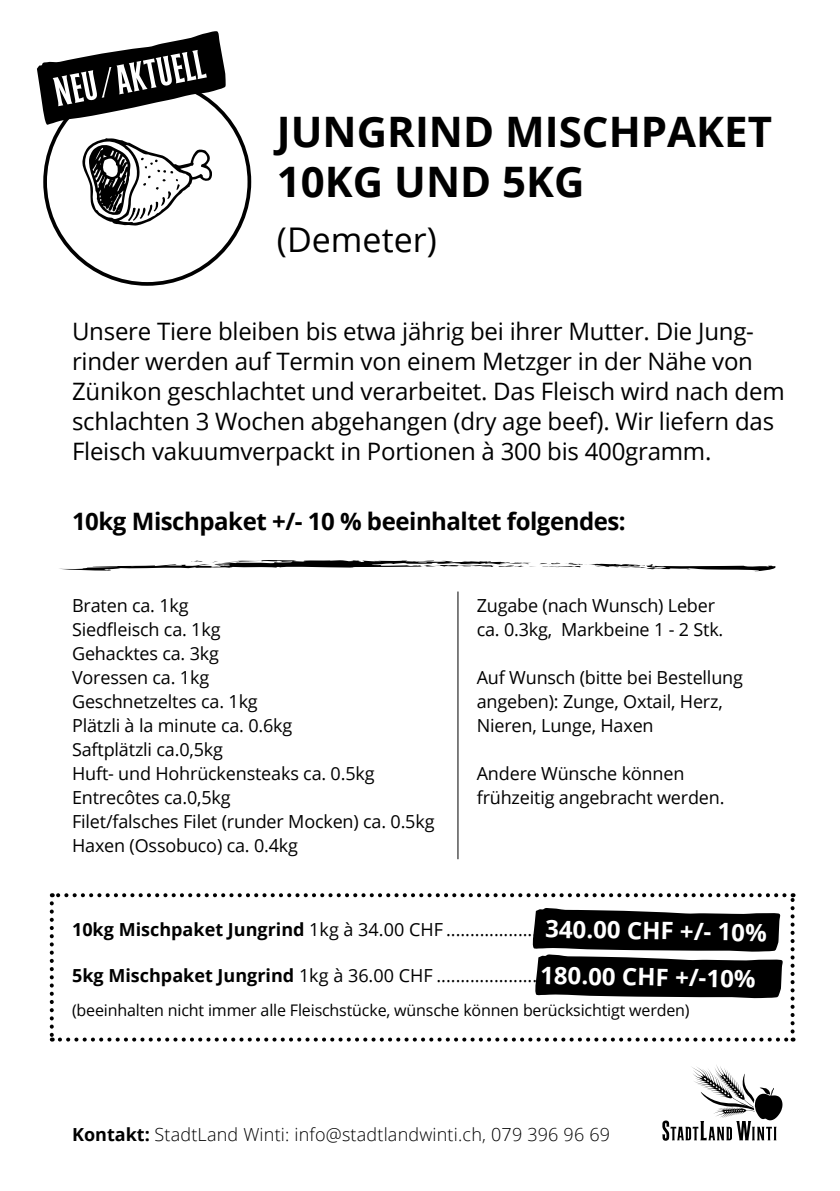
<style>
.page{position:relative;width:840px;height:1191px;background:#fff}
.page>*{position:absolute;margin:0;border:0;box-sizing:border-box;transform-origin:0 0}
.t1{font:43px "Coliseum URW";color:#fff}
.t2{font:700 42px/50px "Open Sans";color:#000}
.t3{font:34px "Open Sans";color:#000}
.t4{font:24px/30px "Open Sans";letter-spacing:-.01em;color:#000}
.t5{font:700 24px "Open Sans";letter-spacing:-.02em;color:#000}
.t6{font:700 24px/46.4px "Open Sans";color:#fff}
.t7{font:18px/24px "Open Sans";letter-spacing:-.01em;color:#000}
.t8{font:300 18px "Open Sans";letter-spacing:.01em;color:#000}
.t9{font:16px "Open Sans";letter-spacing:-.01em;color:#000}
.s1{font-weight:700}
</style>
<div class="page">
<svg style="left:50px;top:903px;width:4px;height:138px"></svg>
<svg style="left:60px;top:1037px;width:733px;height:4px"></svg>
<svg style="left:790px;top:893px;width:4px;height:138px"></svg>
<svg style="left:52px;top:893px;width:732px;height:4px"></svg>
<svg style="left:82px;top:138px;width:130px;height:88px"></svg>
<hr style="left:457px;top:591px;width:1px;height:268px;background:#000">
<svg style="left:59px;top:560px;width:717px;height:11px"></svg>
<svg style="left:37px;top:31px;width:188px;height:94px"></svg>
<svg style="left:532px;top:908px;width:250px;height:90px;background:#2b2b2b"></svg>
<svg style="left:662px;top:1065px;width:120px;height:75px"></svg>
<h1 class="t1" style="left:49px;top:68px;width:154px;rotate:-11deg">NEU/AKTUELL</h1>
<h2 class="t2" style="left:277px;top:106px;width:496px">JUNGRIND MISCHPAKET<br>10KG UND 5KG</h2>
<h3 class="t3" style="left:277px;top:217px;width:161px">(Demeter)</h3>
<p class="t4" style="left:72px;top:316px;width:713px">Unsere Tiere bleiben bis etwa jährig bei ihrer Mutter. Die Jung&shy;rinder werden auf Termin von einem Metzger in der Nähe von Zünikon geschlachtet und verarbeitet. Das Fleisch wird nach dem schlachten 3 Wochen abgehangen (dry age beef). Wir liefern das Fleisch vakuumverpackt in Portionen à 300 bis 400gramm.</p>
<h3 class="t5" style="left:72px;top:505px;width:555px">10kg Mischpaket +/- 10 % beeinhaltet folgendes:</h3>
<p class="t7" style="left:72px;top:593px;width:364px">Braten ca. 1kg<br>Siedfleisch ca. 1kg<br>Gehacktes ca. 3kg<br>Voressen ca. 1kg<br>Geschnetzeltes ca. 1kg<br>Plätzli à la minute ca. 0.6kg<br>Saftplätzli ca.0,5kg<br>Huft- und Hohrückensteaks ca. 0.5kg<br>Entrecôtes ca.0,5kg<br>Filet/falsches Filet (runder Mocken) ca. 0.5kg<br>Haxen (Ossobuco) ca. 0.4kg</p>
<p class="t7" style="left:476px;top:593px;width:248px">Zugabe (nach Wunsch) Leber ca. 0.3kg, Markbeine 1 - 2 Stk.</p>
<p class="t7" style="left:476px;top:665px;width:267px">Auf Wunsch (bitte bei Bestellung angeben): Zunge, Oxtail, Herz,<br>Nieren, Lunge, Haxen</p>
<p class="t7" style="left:476px;top:761px;width:249px">Andere Wünsche können frühzeitig angebracht werden.</p>
<h3 class="t6" style="left:541px;top:904px;width:227px;rotate:1deg">340.00 CHF +/- 10%<br>180.00 CHF +/-10%</h3>
<p class="t7" style="left:72px;top:917px;width:466px"><span class="s1">10kg Mischpaket Jungrind</span> 1kg à 34.00 CHF ...................</p>
<p class="t7" style="left:72px;top:963px;width:466px"><span class="s1">5kg Mischpaket Jungrind</span> 1kg à 36.00 CHF .....................</p>
<p class="t9" style="left:72px;top:999px;width:618px">(beeinhalten nicht immer alle Fleischstücke, wünsche können berücksichtigt werden)</p>
<p class="t8" style="left:72px;top:1121px;width:539px"><span class="s1">Kontakt:</span> StadtLand Winti: info@stadtlandwinti.ch, 079 396 96 69</p>
</div>
